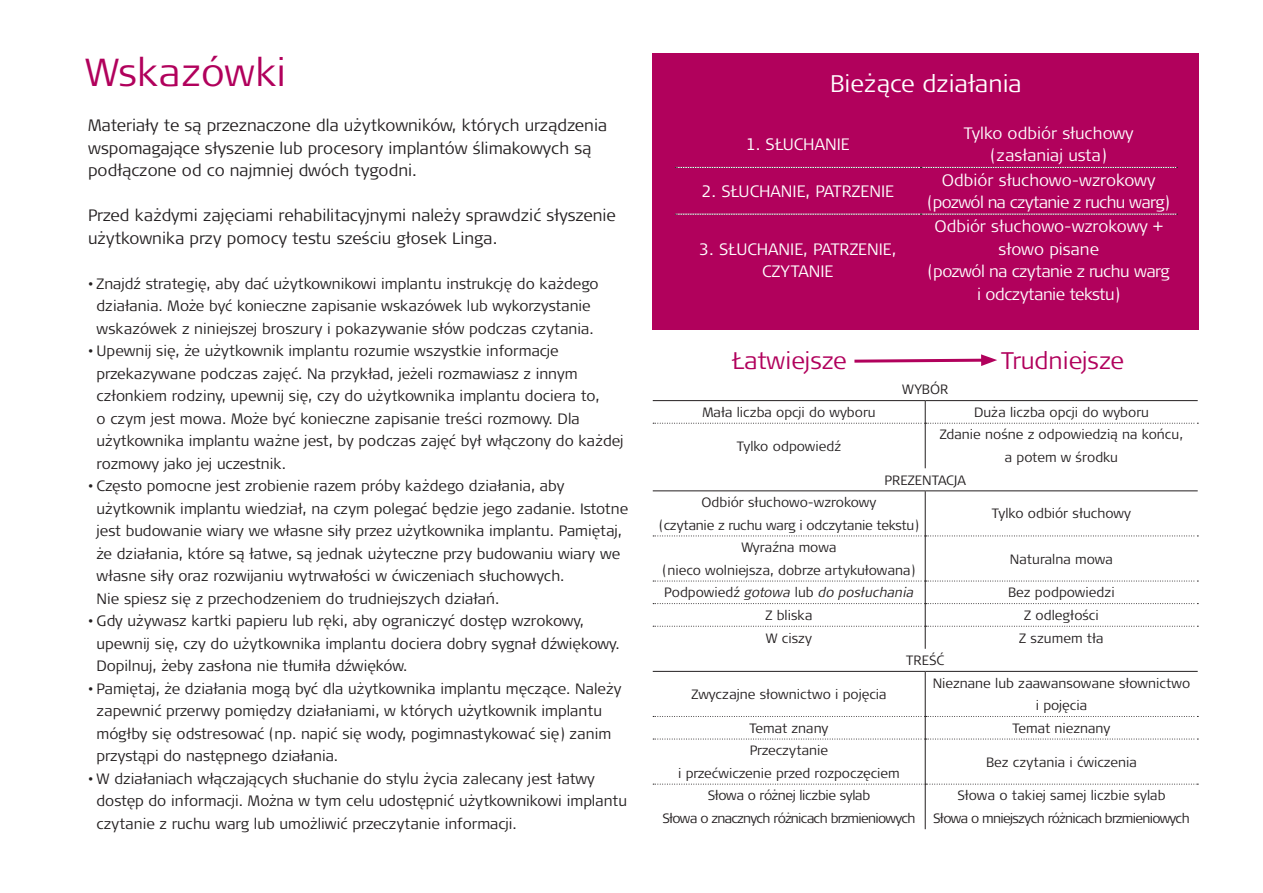
<style>
.page{position:relative;width:1263px;height:893px;background:#fff}
.page>*{position:absolute;margin:0;border:0;box-sizing:border-box;transform-origin:0 0}
.Headline_Fuchsia{font:300 39px "Signa Pro";letter-spacing:.005em;color:#b1015c}
.Headline_Fuchsia-2{font:300 24px "Signa Pro";color:#b1015c}
.Headline_Fuchsia-3{font:300 24px "Signa Pro";color:#fff}
.Body_table_bullett_1{font:300 16.5px/22.5px "Signa Pro";color:#231f20}
.Body{font:300 16.5px/22.5px "Signa Pro";color:#fff;text-align:center}
.t1{font:300 15px/22.5px "Signa Pro";color:#231f20}
.Body-2{font:300 13.5px/22.5px "Signa Pro";color:#231f20;text-align:center}
.Body-3{font:300 13.5px "Signa Pro";letter-spacing:-.05em;color:#231f20}
.Body-4{font:italic 300 13.5px "Signa Pro";color:#231f20}
.Body-5{font:300 13.5px "Signa Pro";letter-spacing:-.025em;color:#231f20}
.s1{font-style:normal}
</style>
<div class="page">
<svg style="left:854px;top:354px;width:143px;height:12px"></svg>
<hr style="left:653px;top:400px;width:272px;height:1px;background:#231f20">
<hr style="left:925px;top:400px;width:273px;height:1px;background:#231f20">
<hr style="left:653px;top:490px;width:272px;height:1px;background:#231f20">
<hr style="left:925px;top:490px;width:273px;height:1px;background:#231f20">
<hr style="left:653px;top:671px;width:272px;height:1px;background:#231f20">
<hr style="left:925px;top:671px;width:273px;height:1px;background:#231f20">
<svg style="left:653px;top:536px;width:545px;height:1px"></svg>
<svg style="left:653px;top:401px;width:545px;height:23px"></svg>
<hr style="left:925px;top:423px;width:1px;height:45px;background:#231f20">
<hr style="left:925px;top:491px;width:1px;height:45px;background:#231f20">
<hr style="left:925px;top:536px;width:1px;height:45px;background:#231f20">
<svg style="left:653px;top:581px;width:545px;height:68px"></svg>
<hr style="left:925px;top:672px;width:1px;height:44px;background:#231f20">
<svg style="left:653px;top:716px;width:545px;height:24px"></svg>
<hr style="left:925px;top:739px;width:1px;height:45px;background:#231f20">
<hr style="left:925px;top:784px;width:1px;height:45px;background:#231f20">
<svg style="left:653px;top:784px;width:545px;height:1px"></svg>
<div style="left:653px;top:53px;width:546px;height:277px;background:#b1015c"></div>
<svg style="left:675px;top:167px;width:502px;height:1px"></svg>
<svg style="left:675px;top:214px;width:502px;height:1px"></svg>
<p class="Headline_Fuchsia" style="left:85px;top:46px;width:203px">Wskazówki</p>
<p class="Body_table_bullett_1" style="left:88px;top:114px;width:521px">Materiały te są przeznaczone dla użytkowników, których urządzenia wspomagające słyszenie lub procesory implantów ślimakowych są podłączone od co najmniej dwóch tygodni.</p>
<p class="Body_table_bullett_1" style="left:88px;top:204px;width:529px">Przed każdymi zajęciami rehabilitacyjnymi należy sprawdzić słyszenie użytkownika przy pomocy testu sześciu głosek Linga.</p>
<p class="t1" style="left:88px;top:272px;width:512px;text-align:center">• Znajdź strategię, aby dać użytkownikowi implantu instrukcję do każdego działania. Może być konieczne zapisanie wskazówek lub wykorzystanie wskazówek z niniejszej broszury i pokazywanie słów podczas czytania.</p>
<p class="t1" style="left:97px;top:339px;width:529px;text-indent:-9px">• Upewnij się, że użytkownik implantu rozumie wszystkie informacje przekazywane podczas zajęć. Na przykład, jeżeli rozmawiasz z innym członkiem rodziny, upewnij się, czy do użytkownika implantu dociera to,<br>o czym jest mowa. Może być konieczne zapisanie treści rozmowy. Dla użytkownika implantu ważne jest, by podczas zajęć był włączony do każdej rozmowy jako jej uczestnik.</p>
<p class="t1" style="left:97px;top:474px;width:533px;text-indent:-9px">• Często pomocne jest zrobienie razem próby każdego działania, aby użytkownik implantu wiedział, na czym polegać będzie jego zadanie. Istotne jest budowanie wiary we własne siły przez użytkownika implantu. Pamiętaj, że działania, które są łatwe, są jednak użyteczne przy budowaniu wiary we własne siły oraz rozwijaniu wytrwałości w ćwiczeniach słuchowych.<br>Nie spiesz się z przechodzeniem do trudniejszych działań.</p>
<p class="t1" style="left:97px;top:609px;width:525px;text-indent:-9px">• Gdy używasz kartki papieru lub ręki, aby ograniczyć dostęp wzrokowy, upewnij się, czy do użytkownika implantu dociera dobry sygnał dźwiękowy.<br>Dopilnuj, żeby zasłona nie tłumiła dźwięków.</p>
<p class="t1" style="left:97px;top:677px;width:526px;text-indent:-9px">• Pamiętaj, że działania mogą być dla użytkownika implantu męczące. Należy zapewnić przerwy pomiędzy działaniami, w których użytkownik implantu mógłby się odstresować (np. napić się wody, pogimnastykować się) zanim przystąpi do następnego działania.</p>
<p class="t1" style="left:97px;top:767px;width:532px;text-indent:-9px">• W działaniach włączających słuchanie do stylu życia zalecany jest łatwy dostęp do informacji. Można w tym celu udostępnić użytkownikowi implantu czytanie z ruchu warg lub umożliwić przeczytanie informacji.</p>
<p class="Headline_Fuchsia-3" style="left:830px;top:67px;width:193px">Bieżące działania</p>
<p class="Body" style="left:746px;top:132px;width:106px">1. SŁUCHANIE</p>
<p class="Body" style="left:701px;top:179px;width:194px">2. SŁUCHANIE, PATRZENIE</p>
<p class="Body" style="left:699px;top:237px;width:199px">3. SŁUCHANIE, PATRZENIE,<br>CZYTANIE</p>
<p class="Body" style="left:964px;top:121px;width:171px">Tylko odbiór słuchowy (zasłaniaj usta)</p>
<p class="Body" style="left:928px;top:168px;width:244px">Odbiór słuchowo-wzrokowy (pozwól na czytanie z ruchu warg)</p>
<p class="Body" style="left:928px;top:215px;width:244px">Odbiór słuchowo-wzrokowy + słowo pisane<br>(pozwól na czytanie z ruchu warg i odczytanie tekstu)</p>
<p class="Headline_Fuchsia-2" style="left:732px;top:344px;width:116px">Łatwiejsze</p>
<p class="Headline_Fuchsia-2" style="left:1001px;top:344px;width:124px">Trudniejsze</p>
<p class="Body-2" style="left:902px;top:378px;width:48px">WYBÓR</p>
<p class="Body-2" style="left:702px;top:400px;width:175px">Mała liczba opcji do wyboru</p>
<p class="Body-2" style="left:974px;top:400px;width:176px">Duża liczba opcji do wyboru</p>
<p class="Body-2" style="left:737px;top:434px;width:106px">Tylko odpowiedź</p>
<p class="Body-2" style="left:940px;top:423px;width:245px">Zdanie nośne z odpowiedzią na końcu, a potem w środku</p>
<p class="Body-2" style="left:884px;top:468px;width:83px">PREZENTACJA</p>
<p class="Body-2" style="left:659px;top:491px;width:261px">Odbiór słuchowo-wzrokowy<br>(czytanie z ruchu warg i odczytanie tekstu)</p>
<p class="Body-2" style="left:992px;top:502px;width:141px">Tylko odbiór słuchowy</p>
<p class="Body-2" style="left:662px;top:536px;width:254px">Wyraźna mowa<br>(nieco wolniejsza, dobrze artykułowana)</p>
<p class="Body-2" style="left:1010px;top:547px;width:105px">Naturalna mowa</p>
<p class="Body-4" style="left:664px;top:585px;width:251px"><span class="s1">Podpowiedź</span> gotowa <span class="s1">lub</span> do posłuchania</p>
<p class="Body-2" style="left:1008px;top:581px;width:108px">Bez podpowiedzi</p>
<p class="Body-2" style="left:765px;top:603px;width:49px">Z bliska</p>
<p class="Body-2" style="left:1024px;top:603px;width:76px">Z odległości</p>
<p class="Body-2" style="left:766px;top:626px;width:48px">W ciszy</p>
<p class="Body-2" style="left:1019px;top:626px;width:86px">Z szumem tła</p>
<p class="Body-2" style="left:906px;top:648px;width:39px">TREŚĆ</p>
<p class="Body-2" style="left:691px;top:682px;width:197px">Zwyczajne słownictwo i pojęcia</p>
<p class="Body-2" style="left:933px;top:671px;width:259px">Nieznane lub zaawansowane słownictwo i pojęcia</p>
<p class="Body-2" style="left:749px;top:716px;width:81px">Temat znany</p>
<p class="Body-2" style="left:1012px;top:716px;width:100px">Temat nieznany</p>
<p class="Body-2" style="left:678px;top:739px;width:223px">Przeczytanie<br>i przećwiczenie przed rozpoczęciem</p>
<p class="Body-2" style="left:986px;top:750px;width:152px">Bez czytania i ćwiczenia</p>
<p class="Body-5" style="left:708px;top:786px;width:164px">Słowa o różnej liczbie sylab</p>
<p class="Body-3" style="left:662px;top:809px;width:255px">Słowa o znacznych różnicach brzmieniowych</p>
<p class="Body-2" style="left:957px;top:784px;width:210px">Słowa o takiej samej liczbie sylab</p>
<p class="Body-3" style="left:933px;top:809px;width:258px">Słowa o mniejszych różnicach brzmieniowych</p>
</div>
